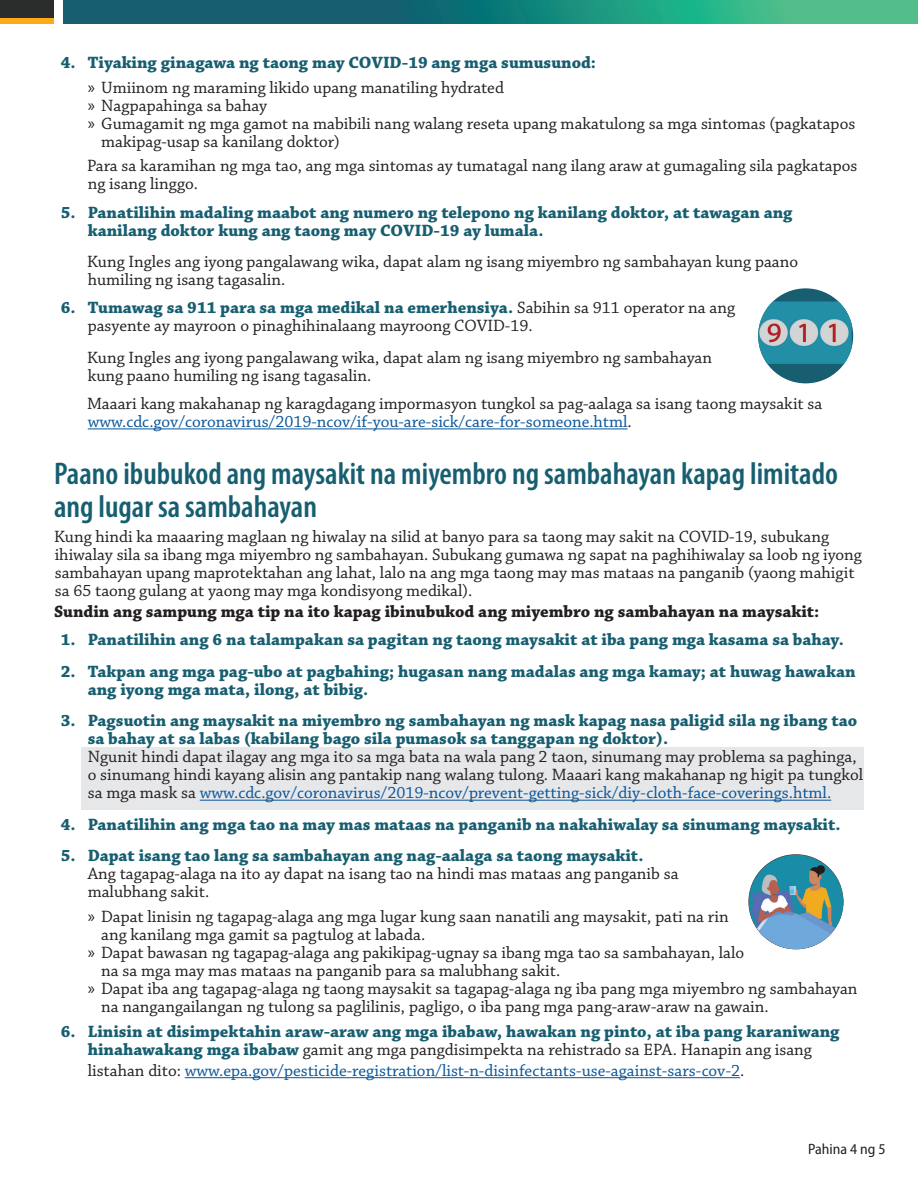
<style>
.page{position:relative;width:918px;height:1188px;background:#fff}
.page>*{position:absolute;margin:0;border:0;box-sizing:border-box;transform-origin:0 0}
.t1{font:600 condensed 31.5px/33px "Myriad Pro";color:#165e70}
.t2{font:17.25px/18px "Chaparral Pro";color:#231f20}
.t3{font:700 17.25px/18px "Chaparral Pro";color:#165e70}
.t4{font:17.25px "Chaparral Pro";color:#09559a}
.t5{font:700 17.25px "Chaparral Pro";color:#231f20}
.t6{font:semi-condensed 15px "Myriad Pro";color:#231f20}
.s1{font-family:"Myriad Pro";font-weight:400;color:#231f20}
.s2{font-weight:400;color:#231f20}
.s3{font-family:"Myriad Pro"}
.s4{font-weight:700;color:#165e70}
.s5{color:#09559a}
.s6{color:#231f20}
</style>
<div class="page">
<div style="left:81px;top:748px;width:783px;height:62px;background:#e6e7e9"></div>
<hr style="left:88px;top:428px;width:540px;height:1px;background:#09559a">
<hr style="left:200px;top:800px;width:631px;height:1px;background:#09559a">
<hr style="left:185px;top:1077px;width:555px;height:1px;background:#09559a">
<div style="left:0;top:17px;width:54px;height:7px;background:#faaa1b"></div>
<div style="left:0;top:0;width:54px;height:17px;background:#2b2c2c"></div>
<svg style="left:64px;top:0;width:854px;height:24px;background:#21857b"></svg>
<img style="left:748px;top:854px;width:95px;height:95px;border-radius:48px">
<div style="left:758px;top:288px;width:95px;height:95px;background:#165e70;border-radius:50%"></div>
<img style="left:758px;top:301px;width:94px;height:63px">
<p class="t3" style="left:88px;top:51px;width:510px;line-height:24.8px;text-indent:-27px">4. Tiyaking ginagawa ng taong may COVID-19 ang mga sumusunod: <span class="s1">»</span> <span class="s2">Umiinom ng maraming likido upang manatiling hydrated</span></p>
<p class="t2" style="left:88px;top:97px;width:181px"><span class="s3">»</span> Nagpapahinga sa bahay</p>
<p class="t2" style="left:88px;top:115px;width:769px"><span class="s3">»</span> Gumagamit ng mga gamot na mabibili nang walang reseta upang makatulong sa mga sintomas (pagkatapos</p>
<p class="t2" style="left:101px;top:133px;width:240px">makipag-usap sa kanilang doktor)</p>
<p class="t2" style="left:87px;top:158px;width:772px">Para sa karamihan ng mga tao, ang mga sintomas ay tumatagal nang ilang araw at gumagaling sila pagkatapos ng isang linggo.</p>
<p class="t3" style="left:88px;top:204px;width:706px;text-indent:-27px">5. Panatilihin madaling maabot ang numero ng telepono ng kanilang doktor, at tawagan ang kanilang doktor kung ang taong may COVID-19 ay lumala.</p>
<p class="t2" style="left:87px;top:253px;width:713px">Kung Ingles ang iyong pangalawang wika, dapat alam ng isang miyembro ng sambahayan kung paano humiling ng isang tagasalin.</p>
<p class="t2" style="left:88px;top:300px;width:649px;text-indent:-27px"><span class="s4">6. Tumawag sa 911 para sa mga medikal na emerhensiya.</span> Sabihin sa 911 operator na ang pasyente ay mayroon o pinaghihinalaang mayroong COVID-19.</p>
<p class="t2" style="left:87px;top:349px;width:627px">Kung Ingles ang iyong pangalawang wika, dapat alam ng isang miyembro ng sambahayan kung paano humiling ng isang tagasalin.</p>
<p class="t2" style="left:87px;top:395px;width:737px">Maaari kang makahanap ng karagdagang impormasyon tungkol sa pag-aalaga sa isang taong maysakit sa <span class="s5">www.cdc.gov/coronavirus/2019-ncov/if-you-are-sick/care-for-someone.html</span>.</p>
<h1 class="t1" style="left:54px;top:458px;width:786px">Paano ibubukod ang maysakit na miyembro ng sambahayan kapag limitado ang lugar sa sambahayan</h1>
<p class="t2" style="left:54px;top:528px;width:809px">Kung hindi ka maaaring maglaan ng hiwalay na silid at banyo para sa taong may sakit na COVID-19, subukang ihiwalay sila sa ibang mga miyembro ng sambahayan. Subukang gumawa ng sapat na paghihiwalay sa loob ng iyong sambahayan upang maprotektahan ang lahat, lalo na ang mga taong may mas mataas na panganib (yaong mahigit sa 65 taong gulang at yaong may mga kondisyong medikal).</p>
<p class="t5" style="left:54px;top:602px;width:767px">Sundin ang sampung mga tip na ito kapag ibinubukod ang miyembro ng sambahayan na maysakit:</p>
<p class="t3" style="left:61px;top:632px;width:785px">1. Panatilihin ang 6 na talampakan sa pagitan ng taong maysakit at iba pang mga kasama sa bahay.</p>
<p class="t3" style="left:88px;top:663px;width:769px;text-indent:-27px">2. Takpan ang mga pag-ubo at pagbahing; hugasan nang madalas ang mga kamay; at huwag hawakan ang iyong mga mata, ilong, at bibig.</p>
<p class="t3" style="left:88px;top:713px;width:771px;text-indent:-27px">3. Pagsuotin ang maysakit na miyembro ng sambahayan ng mask kapag nasa paligid sila ng ibang tao sa bahay at sa labas (kabilang bago sila pumasok sa tanggapan ng doktor).</p>
<p class="t2" style="left:88px;top:749px;width:777px">Ngunit hindi dapat ilagay ang mga ito sa mga bata na wala pang 2 taon, sinumang may problema sa paghinga, o sinumang hindi kayang alisin ang pantakip nang walang tulong. Maaari kang makahanap ng higit pa tungkol sa mga mask sa <span class="s5">www.cdc.gov/coronavirus/2019-ncov/prevent-getting-sick/diy-cloth-face-coverings.html.</span></p>
<p class="t3" style="left:61px;top:816px;width:782px">4. Panatilihin ang mga tao na may mas mataas na panganib na nakahiwalay sa sinumang maysakit.</p>
<p class="t3" style="left:61px;top:848px;width:584px">5. Dapat isang tao lang sa sambahayan ang nag-aalaga sa taong maysakit.</p>
<p class="t2" style="left:88px;top:866px;width:592px">Ang tagapag-alaga na ito ay dapat na isang tao na hindi mas mataas ang panganib sa malubhang sakit.</p>
<p class="t2" style="left:88px;top:908px;width:643px"><span class="s3">»</span> Dapat linisin ng tagapag-alaga ang mga lugar kung saan nanatili ang maysakit, pati na rin</p>
<p class="t2" style="left:101px;top:926px;width:326px">ang kanilang mga gamit sa pagtulog at labada.</p>
<p class="t2" style="left:88px;top:944px;width:658px"><span class="s3">»</span> Dapat bawasan ng tagapag-alaga ang pakikipag-ugnay sa ibang mga tao sa sambahayan, lalo</p>
<p class="t2" style="left:101px;top:962px;width:461px">na sa mga may mas mataas na panganib para sa malubhang sakit.</p>
<p class="t2" style="left:88px;top:980px;width:771px"><span class="s3">»</span> Dapat iba ang tagapag-alaga ng taong maysakit sa tagapag-alaga ng iba pang mga miyembro ng sambahayan</p>
<p class="t2" style="left:101px;top:998px;width:669px">na nangangailangan ng tulong sa paglilinis, pagligo, o iba pang mga pang-araw-araw na gawain.</p>
<p class="t3" style="left:61px;top:1023px;width:780px;text-align:center">6. Linisin at disimpektahin araw-araw ang mga ibabaw, hawakan ng pinto, at iba pang karaniwang hinahawakang mga ibabaw <span class="s2">gamit ang mga pangdisimpekta na rehistrado sa EPA. Hanapin ang isang</span></p>
<p class="t4" style="left:88px;top:1061px;width:658px"><span class="s6">listahan dito:</span> www.epa.gov/pesticide-registration/list-n-disinfectants-use-against-sars-cov-2<span class="s6">.</span></p>
<p class="t6" style="left:808px;top:1141px;width:79px">Pahina 4 ng 5</p>
</div>
